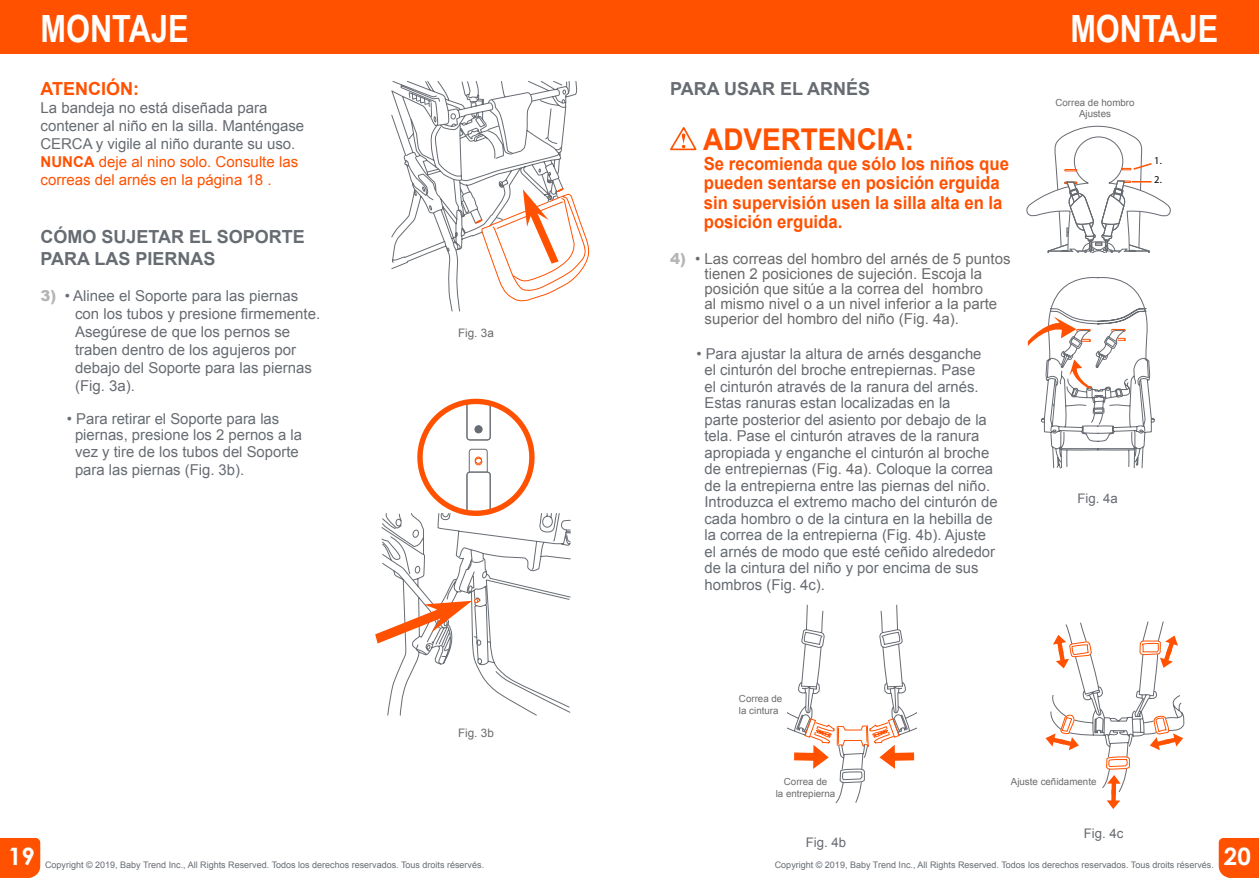
<style>
.page{position:relative;width:1259px;height:893px;background:#fff}
.page>*{position:absolute;margin:0;border:0;box-sizing:border-box;transform-origin:0 0}
.t1{font:700 37.5px "Arial Narrow";color:#fff}
.t2{font:700 30px "Arial";color:#ff5100;scale:.93 1}
.t3{font:700 24px "Century Gothic";color:#fff}
.t4{font:700 18px/19.5px "Arial";color:#ff5100;scale:.93 1}
.t5{font:700 18px/21.6px "Arial";color:#676c72}
.t6{font:700 18px "Arial";color:#ff5100}
.t7{font:15px/16.5px "Arial";color:#676c72}
.t8{font:15px/15px "Arial";color:#6d6b6d}
.t9{font:13.2px "Arial";color:#666a71}
.t10{font:11.7px "Arial";color:#6d6b6d}
.t11{font:10.5px/19.5px "Myriad Pro";color:#000}
.t12{font:9.75px/11.7px "Arial";color:#6d6b6d}
.t13{font:9px "Arial";color:#676c72}
.s1{font-weight:700;color:#ff5100}
.s2{color:#ff5100}
.s3{font-weight:900;color:#b6b5b6}
.s4{color:#6d6b6d}
</style>
<div class="page">
<div style="left:0;top:838px;width:40px;height:40px;background:#ff5100"></div>
<div style="left:1218px;top:838px;width:41px;height:40px;background:#ff5100"></div>
<div style="left:0;top:0;width:629px;height:54px;background:#ff5100"></div>
<div style="left:629px;top:0;width:630px;height:54px;background:#ff5100"></div>
<svg style="left:391px;top:81px;width:198px;height:231px"></svg>
<svg style="left:375px;top:398px;width:196px;height:318px"></svg>
<svg style="left:670px;top:127px;width:27px;height:24px"></svg>
<svg style="left:1045px;top:621px;width:140px;height:188px"></svg>
<svg style="left:787px;top:604px;width:130px;height:200px"></svg>
<svg style="left:1026px;top:125px;width:145px;height:128px"></svg>
<svg style="left:1027px;top:277px;width:128px;height:192px"></svg>
<h1 class="t1" style="left:40px;top:0;width:150px">MONTAJE</h1>
<h1 class="t1" style="left:1070px;top:0;width:150px">MONTAJE</h1>
<p class="t6" style="left:40px;top:77px;width:100px">ATENCIÓN:</p>
<p class="t7" style="left:40px;top:99px;width:265px;line-height:18px">La bandeja no está diseñada para contener al niño en la silla. Manténgase CERCA y vigile al niño durante su uso.<br><span class="s1">NUNCA</span> <span class="s2">deje al nino solo. Consulte las correas del arnés en la página 18 .</span></p>
<p class="t5" style="left:40px;top:226px;width:266px">CÓMO SUJETAR EL SOPORTE<br>PARA LAS PIERNAS</p>
<p class="t7" style="left:75px;top:286px;width:247px;line-height:18px;text-indent:-34px"><span class="s3">3)</span> • Alinee el Soporte para las piernas con los tubos y presione firmemente.<br>Asegúrese de que los pernos se traben dentro de los agujeros por debajo del Soporte para las piernas (Fig. 3a).</p>
<p class="t7" style="left:75px;top:410px;width:228px;text-indent:-8px">• Para retirar el Soporte para las piernas, presione los 2 pernos a la vez y tire de los tubos del Soporte</p>
<p class="t7" style="left:75px;top:461px;width:171px">para las piernas (Fig. 3b).</p>
<p class="t10" style="left:458px;top:325px;width:37px">Fig. 3a</p>
<p class="t10" style="left:458px;top:725px;width:37px">Fig. 3b</p>
<p class="t5" style="left:670px;top:78px;width:202px">PARA USAR EL ARNÉS</p>
<h2 class="t2" style="left:703px;top:120px;width:228px">ADVERTENCIA:</h2>
<p class="t4" style="left:704px;top:154px;width:330px">Se recomienda que sólo los niños que pueden sentarse en posición erguida sin supervisión usen la silla alta en la posición erguida.</p>
<p class="t8" style="left:704px;top:252px;width:307px;text-indent:-34px"><span class="s3">4)</span> • Las correas del hombro del arnés de 5 puntos tienen 2 posiciones de sujeción. Escoja la posición que sitúe a la correa del hombro<br>al mismo nivel o a un nivel inferior a la parte superior del hombro del niño (Fig. 4a).</p>
<p class="t7" style="left:704px;top:345px;width:295px;text-indent:-8px">• Para ajustar la altura de arnés desganche<br>el cinturón del broche entrepiernas. Pase<br>el cinturón através de la ranura del arnés.<br>Estas ranuras estan localizadas en la<br>parte posterior del asiento por debajo de la tela. Pase el cinturón atraves de la ranura apropiada y enganche el cinturón al broche de entrepiernas <span class="s4">(Fig. 4a)</span>. Coloque la correa de la entrepierna entre las piernas del niño.<br>Introduzca el extremo macho del cinturón de cada hombro o de la cintura en la hebilla de la correa de la entrepierna (Fig. 4b). Ajuste el arnés de modo que esté ceñido alrededor de la cintura del niño y por encima de sus hombros (Fig. 4c).</p>
<p class="t12" style="left:1055px;top:96px;width:81px;text-align:center">Correa de hombro<br>Ajustes</p>
<p class="t11" style="left:1154px;top:150px;width:9px">1.<br>2.</p>
<p class="t9" style="left:1077px;top:490px;width:42px">Fig. 4a</p>
<p class="t12" style="left:739px;top:693px;width:45px">Correa de la cintura</p>
<p class="t12" style="left:784px;top:776px;width:45px">Correa de</p>
<p class="t12" style="left:1011px;top:776px;width:87px">Ajuste ceñidamente</p>
<p class="t12" style="left:776px;top:787px;width:61px">la entrepierna</p>
<p class="t9" style="left:1083px;top:824px;width:41px">Fig. 4c</p>
<p class="t9" style="left:806px;top:834px;width:42px">Fig. 4b</p>
<h3 class="t3" style="left:8px;top:842px;width:28px">19</h3>
<h3 class="t3" style="left:1224px;top:842px;width:28px">20</h3>
<p class="t13" style="left:45px;top:858px;width:441px">Copyright © 2019, Baby Trend Inc., All Rights Reserved. Todos los derechos reservados. Tous droits réservés.</p>
<p class="t13" style="left:775px;top:858px;width:441px">Copyright © 2019, Baby Trend Inc., All Rights Reserved. Todos los derechos reservados. Tous droits réservés.</p>
</div>
